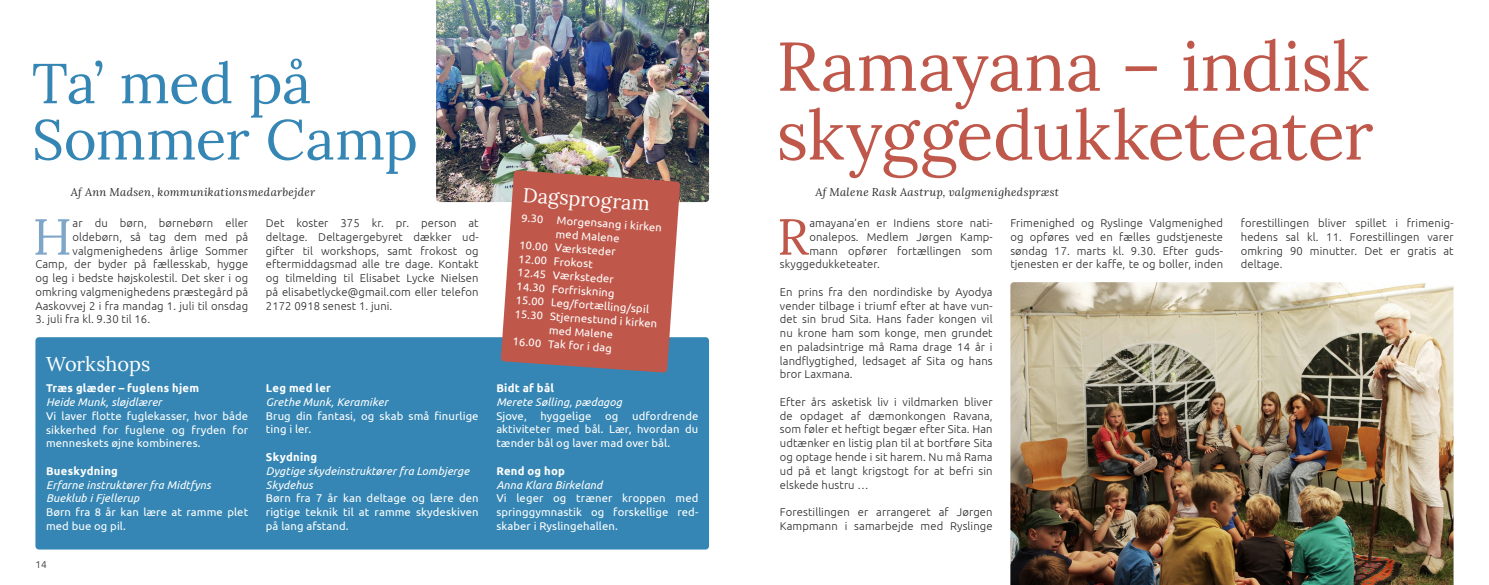
<style>
.page{position:relative;width:1489px;height:585px;background:#fff}
.page>*{position:absolute;margin:0;border:0;box-sizing:border-box;transform-origin:0 0}
.t1{font:68.75px/68.8px "Lora";letter-spacing:-.005em;color:#bf584a}
.t2{font:56.25px/56.2px "Lora";letter-spacing:-.01em;color:#3586b4}
.t3{font:50.5px "Lora";color:#7fa6c9}
.t4{font:50.5px "Lora";color:#bf584a}
.t5{font:20px "Lora";color:#fff}
.t6{font:300 11.25px/13.8px "Ubuntu";letter-spacing:.01em;color:#2b292a;text-align:justify}
.t7{font:11.25px/13.8px "Ubuntu";letter-spacing:.01em;color:#fff;text-align:justify}
.t8{font:italic 11.25px/13.8px "Ubuntu";letter-spacing:.01em;color:#fff}
.t9{font:italic 11.25px "Lora";letter-spacing:.03em;color:#2b292a}
.t10{font:700 11.25px "Ubuntu";letter-spacing:.025em;color:#fff}
.t11{font:300 10px "Ubuntu";color:#2b292a}
</style>
<div class="page">
<img style="left:436px;top:0;width:273px;height:202px">
<img style="left:1010px;top:282px;width:443px;height:303px">
<div style="left:35px;top:337px;width:674px;height:212px;background:#3586b4;border-radius:4px"></div>
<svg style="left:501px;top:170px;width:179px;height:202px;background:#ba6257"></svg>
<h2 class="t2" style="left:32px;top:61px;width:387px">Ta’ med på<br>Sommer Camp</h2>
<h1 class="t1" style="left:776px;top:39px;width:598px">Ramayana – indisk skyggedukketeater</h1>
<p class="t9" style="left:71px;top:187px;width:246px">Af Ann Madsen, kommunikationsmedarbejder</p>
<h3 class="t5" style="left:523px;top:186px;width:129px;rotate:4deg">Dagsprogram</h3>
<p class="t9" style="left:815px;top:187px;width:245px">Af Malene Rask Aastrup, valgmenighedspræst</p>
<p class="t7" style="left:522px;top:211px;width:142px;rotate:4deg">9.30 Morgensang i kirken</p>
<p class="t7" style="left:556px;top:227px;width:65px;rotate:4deg">med Malene</p>
<p class="t7" style="left:520px;top:239px;width:98px;rotate:4deg">10.00 Værksteder</p>
<p class="t7" style="left:519px;top:252px;width:76px;rotate:4deg">12.00 Frokost</p>
<p class="t7" style="left:518px;top:266px;width:98px;rotate:4deg">12.45 Værksteder</p>
<p class="t7" style="left:517px;top:280px;width:100px;rotate:4deg">14.30 Forfriskning</p>
<p class="t7" style="left:516px;top:294px;width:135px;rotate:4deg">15.00 Leg/fortælling/spil</p>
<p class="t6" style="left:1010px;top:217px;width:214px">Frimenighed og Ryslinge Valgmenighed og opføres ved en fælles gudstjeneste søndag 17. marts kl. 9.30. Efter guds&shy;tjenesten er der kaffe, te og boller, inden</p>
<p class="t6" style="left:1240px;top:217px;width:214px">forestillingen bliver spillet i frimenig&shy;hedens sal kl. 11. Forestillingen varer omkring 90 minutter. Det er gratis at deltage.</p>
<p class="t6" style="left:35px;top:217px;width:214px;text-align:right">ar du børn, børnebørn eller oldebørn, så tag dem med på valgmenighedens årlige Sommer<br>Camp, der byder på fællesskab, hygge og leg i bedste højskolestil. Det sker i og omkring valgmenighedens præstegård på Aaskovvej 2 i fra mandag 1. juli til onsdag</p>
<p class="t6" style="left:35px;top:313px;width:116px">3. juli fra kl. 9.30 til 16.</p>
<h3 class="t5" style="left:46px;top:356px;width:106px">Workshops</h3>
<p class="t10" style="left:46px;top:383px;width:154px">Træs glæder – fuglens hjem</p>
<p class="t8" style="left:46px;top:396px;width:117px">Heide Munk, sløjdlærer</p>
<p class="t7" style="left:46px;top:408px;width:203px">Vi laver flotte fuglekasser, hvor både sikkerhed for fuglene og fryden for menneskets øjne kombineres.</p>
<p class="t10" style="left:46px;top:465px;width:73px">Bueskydning</p>
<p class="t8" style="left:46px;top:478px;width:166px">Erfarne instruktører fra Midtfyns<br>Bueklub i Fjellerup</p>
<p class="t7" style="left:46px;top:506px;width:204px">Børn fra 8 år kan lære at ramme plet med bue og pil.</p>
<p class="t6" style="left:266px;top:217px;width:214px">Det koster 375 kr. pr. person at deltage. Deltagergebyret dækker ud&shy;gifter til workshops, samt frokost og eftermiddagsmad alle tre dage. Kontakt og tilmelding til Elisabet Lycke Nielsen på elisabetlycke@gmail.com eller telefon 2172 0918 senest 1. juni.</p>
<h3 class="t4" style="left:777px;top:216px;width:33px">R</h3>
<p class="t6" style="left:809px;top:217px;width:185px">amayana’en er Indiens store nati-</p>
<h3 class="t3" style="left:33px;top:216px;width:41px">H</h3>
<p class="t6" style="left:809px;top:231px;width:185px">onalepos. Medlem Jørgen Kamp-</p>
<p class="t6" style="left:809px;top:244px;width:185px">mann opfører fortællingen som</p>
<p class="t6" style="left:780px;top:258px;width:102px">skyggedukketeater.</p>
<p class="t6" style="left:780px;top:286px;width:214px">En prins fra den nordindiske by Ayodya vender tilbage i triumf efter at have vun&shy;det sin brud Sita. Hans fader kongen vil nu krone ham som konge, men grundet en paladsintrige må Rama drage 14 år i landflygtighed, ledsaget af Sita og hans bror Laxmana.</p>
<p class="t6" style="left:780px;top:396px;width:214px">Efter års asketisk liv i vildmarken bliver de opdaget af dæmonkongen Ravana, som føler et heftigt begær efter Sita. Han udtænker en listig plan til at bortføre Sita og optage hende i sit harem. Nu må Rama ud på et langt krigstogt for at befri sin elskede hustru …</p>
<p class="t6" style="left:780px;top:505px;width:214px">Forestillingen er arrangeret af Jørgen<br>Kampmann i samarbejde med Ryslinge</p>
<p class="t7" style="left:515px;top:307px;width:144px;rotate:4deg">15.30 Stjernestund i kirken</p>
<p class="t7" style="left:549px;top:323px;width:65px;rotate:4deg">med Malene</p>
<p class="t7" style="left:513px;top:335px;width:101px;rotate:4deg">16.00 Tak for i dag</p>
<p class="t10" style="left:496px;top:383px;width:59px">Bidt af bål</p>
<p class="t8" style="left:496px;top:396px;width:127px">Merete Sølling, pædagog</p>
<p class="t7" style="left:496px;top:409px;width:203px">Sjove, hyggelige og udfordrende aktiviteter med bål. Lær, hvordan du tænder bål og laver mad over bål.</p>
<p class="t10" style="left:496px;top:465px;width:70px">Rend og hop</p>
<p class="t8" style="left:496px;top:478px;width:107px">Anna Klara Birkeland</p>
<p class="t7" style="left:496px;top:492px;width:203px">Vi leger og træner kroppen med springgymnastik og forskellige red&shy;skaber i Ryslingehallen.</p>
<p class="t10" style="left:266px;top:383px;width:67px">Leg med ler</p>
<p class="t8" style="left:266px;top:396px;width:124px">Grethe Munk, Keramiker</p>
<p class="t7" style="left:266px;top:408px;width:214px">Brug din fantasi, og skab små finurlige ting i ler.</p>
<p class="t10" style="left:266px;top:452px;width:53px">Skydning</p>
<p class="t8" style="left:266px;top:464px;width:205px">Dygtige skydeinstruktører fra Lombjerge<br>Skydehus</p>
<p class="t7" style="left:266px;top:492px;width:214px">Børn fra 7 år kan deltage og lære den rigtige teknik til at ramme skydeskiven på lang afstand.</p>
<p class="t11" style="left:35px;top:560px;width:13px">14</p>
</div>
